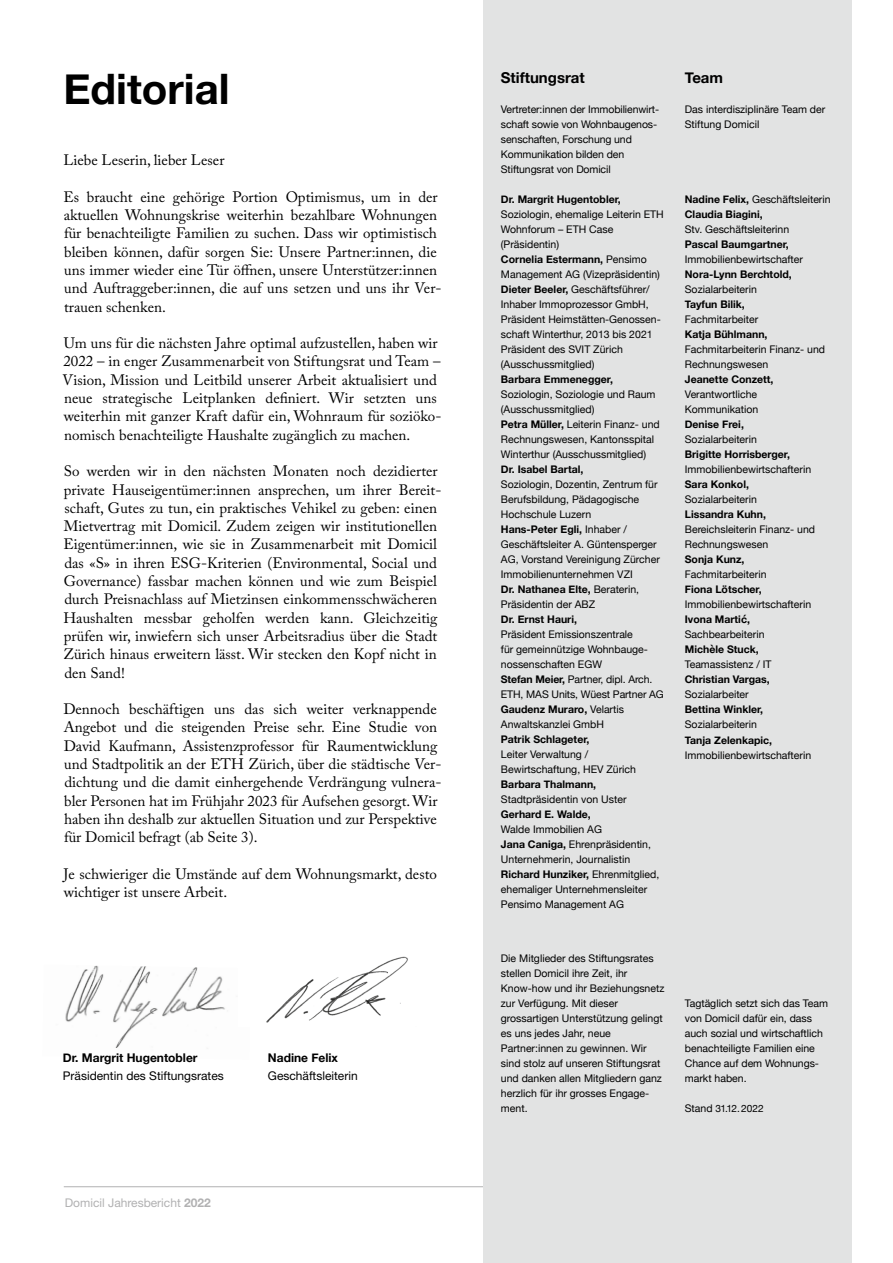
<style>
.page{position:relative;width:893px;height:1263px;background:#fff}
.page>*{position:absolute;margin:0;border:0;box-sizing:border-box;transform-origin:0 0}
.t1{font:700 42px "Helvetica Neue";color:#000}
.t2{font:15px/18.3px "Adobe Caslon Pro";color:#000}
.t3{font:700 15px "Helvetica Neue";color:#000}
.t4{font:12px "Helvetica Neue LT Std";color:#000}
.t5{font:700 12px "Helvetica Neue";color:#000}
.t6{font:12px "Helvetica Neue LT Std";color:#b1b1b2}
.t7{font:10.5px/15px "Helvetica Neue";color:#000}
.t8{font:700 10.5px/15px "Helvetica Neue";color:#000}
.t9{font:10.2px "Helvetica Neue";color:#000}
.s1{font-family:"Helvetica Neue";font-weight:700}
.s2{font-weight:700}
.s3{font-weight:400}
.s4{font-size:10.5px}
</style>
<div class="page">
<hr style="left:64px;top:1186px;width:765px;height:1px;background:#b1b1b2">
<img style="left:65px;top:965px;width:160px;height:83px">
<img style="left:266px;top:956px;width:142px;height:67px">
<div style="left:483px;top:0;width:368px;height:1263px;background:#e2e3e3"></div>
<h1 class="t1" style="left:63px;top:56px;width:168px">Editorial</h1>
<h2 class="t2" style="left:63px;top:151px;width:162px">Liebe Leserin, lieber Leser</h2>
<p class="t2" style="left:63px;top:187px;width:380px">Es braucht eine gehörige Portion Optimismus, um in der aktuellen Wohnungskrise weiterhin bezahlbare Wohnungen für benachteiligte Familien zu suchen. Dass wir optimistisch bleiben können, dafür sorgen Sie: Unsere Partner:innen, die uns immer wieder eine Tür öffnen, unsere Unterstützer:innen und Auftraggeber:innen, die auf uns setzen und uns ihr Ver&shy;trauen schenken.</p>
<p class="t2" style="left:62px;top:334px;width:381px">Um uns für die nächsten Jahre optimal aufzustellen, haben wir 2022 – in enger Zusammenarbeit von Stiftungsrat und Team – Vision, Mission und Leitbild unserer Arbeit aktualisiert und neue strategische Leitplanken definiert. Wir setzten uns weiterhin mit ganzer Kraft dafür ein, Wohnraum für soziöko&shy;nomisch benachteiligte Haushalte zugänglich zu machen.</p>
<p class="t2" style="left:63px;top:462px;width:380px">So werden wir in den nächsten Monaten noch dezidierter private Hauseigentümer:innen ansprechen, um ihrer Bereit&shy;schaft, Gutes zu tun, ein praktisches Vehikel zu geben: einen Mietvertrag mit Domicil. Zudem zeigen wir institutionellen Eigentümer:innen, wie sie in Zusammenarbeit mit Domicil das «S» in ihren ESG-Kriterien (Environmental, Social und Governance) fassbar machen können und wie zum Beispiel durch Preisnachlass auf Mietzinsen einkommensschwächeren Haushalten messbar geholfen werden kann. Gleichzeitig prüfen wir, inwiefern sich unser Arbeitsradius über die Stadt Zürich hinaus erweitern lässt. Wir stecken den Kopf nicht in den Sand!</p>
<p class="t2" style="left:63px;top:700px;width:380px">Dennoch beschäftigen uns das sich weiter verknappende Angebot und die steigenden Preise sehr. Eine Studie von David Kaufmann, Assistenzprofessor für Raumentwicklung und Stadtpolitik an der ETH Zürich, über die städtische Ver&shy;dichtung und die damit einhergehende Verdrängung vulnera&shy;bler Personen hat im Frühjahr 2023 für Aufsehen gesorgt. Wir haben ihn deshalb zur aktuellen Situation und zur Perspektive für Domicil befragt (ab Seite 3).</p>
<h2 class="t2" style="left:64px;top:864px;width:375px">Je schwieriger die Umstände auf dem Wohnungsmarkt, desto wichtiger ist unsere Arbeit.</h2>
<p class="t5" style="left:63px;top:1048px;width:136px">Dr. Margrit Hugentobler</p>
<p class="t4" style="left:63px;top:1069px;width:162px">Präsidentin des Stiftungsrates</p>
<p class="t5" style="left:268px;top:1048px;width:72px">Nadine Felix</p>
<p class="t4" style="left:268px;top:1069px;width:91px">Geschäftsleiterin</p>
<p class="t6" style="left:65px;top:1195px;width:148px">Domicil Jahresbericht <span class="s1">2022</span></p>
<h2 class="t3" style="left:501px;top:66px;width:85px">Stiftungsrat</h2>
<p class="t7" style="left:501px;top:102px;width:160px">Vertreter:innen der Immobilienwirt&shy;schaft sowie von Wohnbaugenos&shy;senschaften, Forschung und<br>Kommunikation bilden den<br>Stiftungsrat von Domicil</p>
<p class="t8" style="left:501px;top:192px;width:121px">Dr. Margrit Hugentobler,</p>
<p class="t7" style="left:501px;top:207px;width:164px">Soziologin, ehemalige Leiterin ETH<br>Wohnforum – ETH Case (Präsidentin)<br><span class="s2">Cornelia Estermann,</span> Pensimo<br>Management AG (Vizepräsidentin)<br><span class="s2">Dieter Beeler,</span> Geschäftsführer/<br>Inhaber Immoprozessor GmbH,<br>Präsident Heimstätten-Genossen&shy;schaft Winterthur, 2013 bis 2021<br>Präsident des SVIT Zürich (Ausschussmitglied)</p>
<p class="t8" style="left:501px;top:372px;width:113px">Barbara Emmenegger,</p>
<p class="t7" style="left:501px;top:387px;width:160px">Soziologin, Soziologie und Raum (Ausschussmitglied)<br><span class="s2">Petra Müller,</span> Leiterin Finanz- und<br>Rechnungswesen, Kantonsspital<br>Winterthur (Ausschussmitglied)</p>
<p class="t8" style="left:501px;top:462px;width:84px">Dr. Isabel Bartal,</p>
<p class="t7" style="left:501px;top:477px;width:160px">Soziologin, Dozentin, Zentrum für<br>Berufsbildung, Pädagogische<br>Hochschule Luzern<br><span class="s2">Hans-Peter Egli,</span> Inhaber /<br>Geschäftsleiter A. Güntensperger<br>AG, Vorstand Vereinigung Zürcher<br>Immobilienunternehmen VZI<br><span class="s2">Dr. Nathanea Elte,</span> Beraterin,<br>Präsidentin der ABZ</p>
<p class="t8" style="left:501px;top:612px;width:78px">Dr. Ernst Hauri,</p>
<p class="t7" style="left:501px;top:627px;width:165px">Präsident Emissionszentrale<br>für gemeinnützige Wohnbauge&shy;nossenschaften EGW<br><span class="s2">Stefan Meier,</span> Partner, dipl. Arch.<br>ETH, MAS Units, Wüest Partner AG<br><span class="s2">Gaudenz Muraro,</span> Velartis<br>Anwaltskanzlei GmbH</p>
<p class="t8" style="left:501px;top:732px;width:90px">Patrik Schlageter,</p>
<p class="t7" style="left:501px;top:747px;width:137px">Leiter Verwaltung /<br>Bewirtschaftung, HEV Zürich</p>
<p class="t8" style="left:501px;top:777px;width:97px">Barbara Thalmann,</p>
<p class="t7" style="left:501px;top:792px;width:127px">Stadtpräsidentin von Uster</p>
<p class="t8" style="left:501px;top:807px;width:91px">Gerhard E. Walde,</p>
<p class="t7" style="left:501px;top:822px;width:160px">Walde Immobilien AG<br><span class="s2">Jana Caniga,</span> Ehrenpräsidentin,<br>Unternehmerin, Journalistin<br><span class="s2">Richard Hunziker,</span> Ehrenmitglied, ehemaliger Unternehmensleiter<br>Pensimo Management AG</p>
<p class="t7" style="left:501px;top:951px;width:165px">Die Mitglieder des Stiftungsrates stellen Domicil ihre Zeit, ihr<br>Know-how und ihr Beziehungsnetz zur Verfügung. Mit dieser grossartigen Unterstützung gelingt es uns jedes Jahr, neue<br>Partner:innen zu gewinnen. Wir sind stolz auf unseren Stiftungsrat und danken allen Mitgliedern ganz herzlich für ihr grosses Engage&shy;ment.</p>
<h2 class="t3" style="left:685px;top:66px;width:40px">Team</h2>
<p class="t7" style="left:685px;top:103px;width:142px">Das interdisziplinäre Team der<br>Stiftung Domicil</p>
<p class="t8" style="left:685px;top:192px;width:147px">Nadine Felix, <span class="s3">Geschäftsleiterin<br></span>Claudia Biagini,</p>
<p class="t7" style="left:685px;top:223px;width:106px">Stv. Geschäftsleiterinn</p>
<p class="t8" style="left:685px;top:237px;width:106px">Pascal Baumgartner,</p>
<p class="t7" style="left:685px;top:253px;width:120px">Immobilienbewirtschafter</p>
<p class="t8" style="left:685px;top:267px;width:108px">Nora-Lynn Berchtold,</p>
<p class="t7" style="left:685px;top:283px;width:74px">Sozialarbeiterin</p>
<p class="t8" style="left:685px;top:297px;width:62px">Tayfun Bilik,</p>
<p class="t7" style="left:685px;top:313px;width:75px">Fachmitarbeiter</p>
<p class="t8" style="left:685px;top:327px;width:84px">Katja Bühlmann,</p>
<p class="t7" style="left:685px;top:343px;width:142px">Fachmitarbeiterin Finanz- und<br>Rechnungswesen</p>
<p class="t8" style="left:685px;top:372px;width:90px">Jeanette Conzett,</p>
<p class="t7" style="left:685px;top:388px;width:75px">Verantwortliche<br>Kommunikation</p>
<p class="t8" style="left:685px;top:417px;width:61px">Denise Frei,</p>
<p class="t7" style="left:685px;top:433px;width:74px">Sozialarbeiterin</p>
<p class="t8" style="left:685px;top:447px;width:107px">Brigitte Horrisberger,</p>
<p class="t7" style="left:685px;top:463px;width:128px">Immobilienbewirtschafterin</p>
<p class="t8" style="left:685px;top:477px;width:66px">Sara Konkol,</p>
<p class="t7" style="left:685px;top:493px;width:74px">Sozialarbeiterin</p>
<p class="t8" style="left:685px;top:507px;width:83px">Lissandra Kuhn,</p>
<p class="t7" style="left:685px;top:523px;width:132px">Bereichsleiterin Finanz- und<br>Rechnungswesen</p>
<p class="t8" style="left:685px;top:552px;width:61px">Sonja Kunz,</p>
<p class="t7" style="left:685px;top:568px;width:83px">Fachmitarbeiterin</p>
<p class="t8" style="left:685px;top:582px;width:78px">Fiona Lötscher,</p>
<p class="t7" style="left:685px;top:598px;width:128px">Immobilienbewirtschafterin</p>
<p class="t8" style="left:685px;top:612px;width:67px">Ivona Martić,</p>
<p class="t7" style="left:685px;top:628px;width:81px">Sachbearbeiterin</p>
<p class="t8" style="left:685px;top:642px;width:75px">Michèle Stuck,</p>
<p class="t7" style="left:685px;top:658px;width:88px">Teamassistenz / IT</p>
<p class="t8" style="left:685px;top:672px;width:86px">Christian Vargas,</p>
<p class="t7" style="left:685px;top:688px;width:65px">Sozialarbeiter</p>
<p class="t8" style="left:685px;top:702px;width:80px">Bettina Winkler,</p>
<p class="t7" style="left:685px;top:718px;width:74px">Sozialarbeiterin</p>
<p class="t8" style="left:685px;top:732px;width:89px">Tanja Zelenkapic,</p>
<p class="t7" style="left:685px;top:748px;width:128px">Immobilienbewirtschafterin</p>
<p class="t7" style="left:685px;top:996px;width:145px">Tagtäglich setzt sich das Team von Domicil dafür ein, dass auch sozial und wirtschaftlich benachteiligte Familien eine<br>Chance auf dem Wohnungs&shy;markt haben.</p>
<p class="t9" style="left:685px;top:1101px;width:80px"><span class="s4">Stand</span> 31.12.2022</p>
</div>
